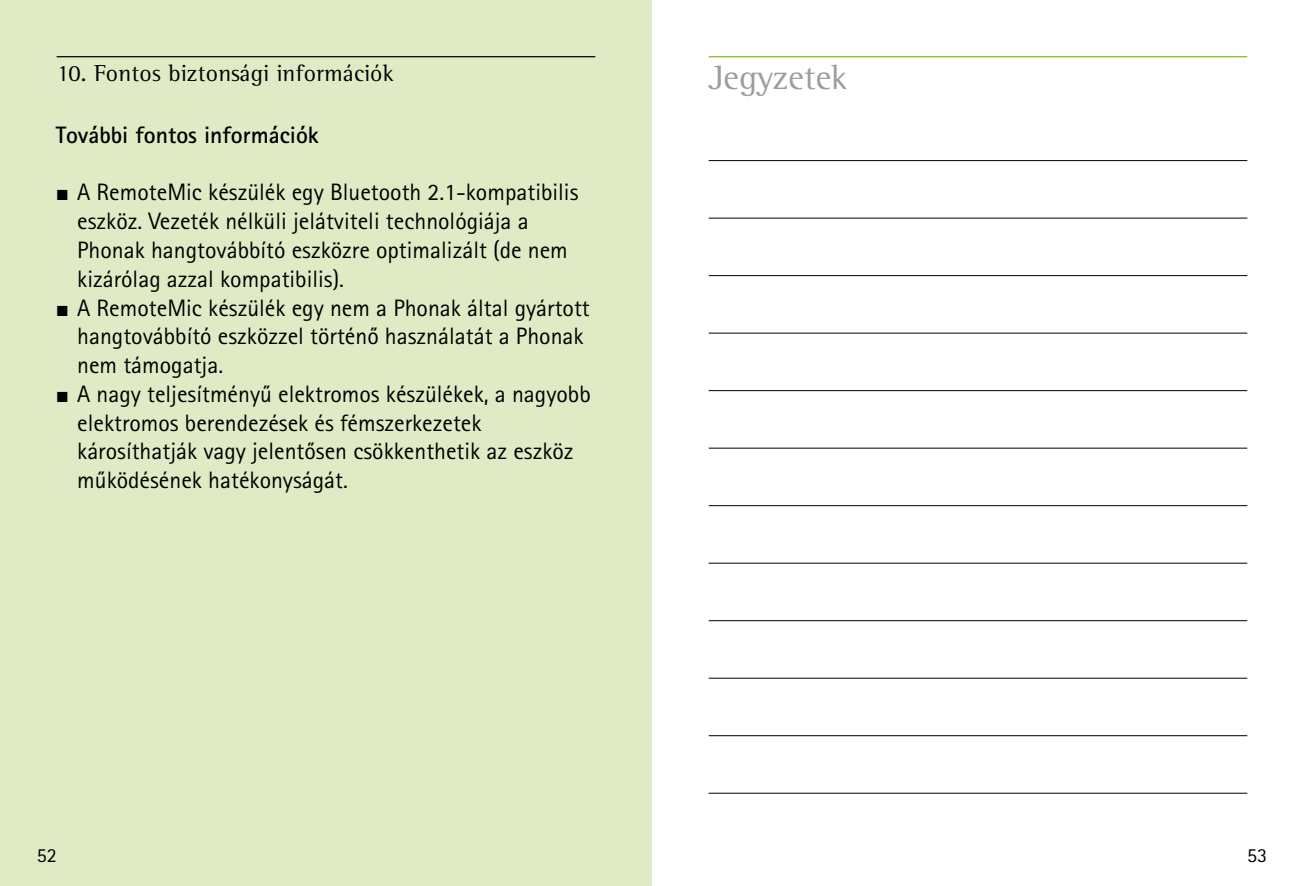
<style>
.page{position:relative;width:1304px;height:886px;background:#fff}
.page>*{position:absolute;margin:0;border:0;box-sizing:border-box;transform-origin:0 0}
.t1{font:35px "Rotis Semi Serif Pro";color:#9d9d9c}
.t2{font:23.75px "Rotis Sans Serif Pro";color:#000}
.t3{font:23.75px "Rotis Semi Serif Pro";letter-spacing:.01em;color:#000}
.t4{font:700 23.75px "Rotis Sans Serif Pro";color:#000}
.t5{font:20px "Rotis Sans Serif Pro";color:#000}
.s1{font-family:"European Pi Three"}
</style>
<div class="page">
<hr style="left:709px;top:56px;width:538px;height:1px;background:#86bc25">
<div style="left:0;top:0;width:652px;height:886px;background:#e0ebc6"></div>
<hr style="left:57px;top:56px;width:538px;height:1px;background:#000">
<hr style="left:709px;top:160px;width:538px;height:1px;background:#000">
<hr style="left:709px;top:218px;width:538px;height:1px;background:#000">
<hr style="left:709px;top:275px;width:538px;height:1px;background:#000">
<hr style="left:709px;top:333px;width:538px;height:1px;background:#000">
<hr style="left:709px;top:390px;width:538px;height:1px;background:#000">
<hr style="left:709px;top:448px;width:538px;height:1px;background:#000">
<hr style="left:709px;top:505px;width:538px;height:1px;background:#000">
<hr style="left:709px;top:563px;width:538px;height:1px;background:#000">
<hr style="left:709px;top:620px;width:538px;height:1px;background:#000">
<hr style="left:709px;top:678px;width:538px;height:1px;background:#000">
<hr style="left:709px;top:735px;width:538px;height:1px;background:#000">
<hr style="left:709px;top:793px;width:538px;height:1px;background:#000">
<p class="t3" style="left:57px;top:59px;width:339px">10. Fontos biztonsági információk</p>
<p class="t4" style="left:56px;top:120px;width:264px">További fontos információk</p>
<p class="t2" style="left:56px;top:178px;width:524px"><span class="s1">J</span> A RemoteMic készülék egy Bluetooth 2.1-kompatibilis</p>
<p class="t2" style="left:77px;top:207px;width:453px">eszköz. Vezeték nélküli jelátviteli technológiája a</p>
<p class="t2" style="left:77px;top:236px;width:492px">Phonak hangtovábbító eszközre optimalizált (de nem</p>
<p class="t2" style="left:77px;top:265px;width:268px">kizárólag azzal kompatibilis).</p>
<p class="t2" style="left:56px;top:293px;width:535px"><span class="s1">J</span> A RemoteMic készülék egy nem a Phonak által gyártott</p>
<p class="t2" style="left:77px;top:322px;width:508px">hangtovábbító eszközzel történő használatát a Phonak</p>
<p class="t2" style="left:77px;top:351px;width:147px">nem támogatja.</p>
<p class="t2" style="left:56px;top:380px;width:536px"><span class="s1">J</span> A nagy teljesítményű elektromos készülékek, a nagyobb</p>
<p class="t2" style="left:77px;top:408px;width:406px">elektromos berendezések és fémszerkezetek</p>
<p class="t2" style="left:77px;top:437px;width:498px">károsíthatják vagy jelentősen csökkenthetik az eszköz</p>
<p class="t2" style="left:77px;top:466px;width:272px">működésének hatékonyságát.</p>
<h1 class="t1" style="left:709px;top:56px;width:140px">Jegyzetek</h1>
<p class="t5" style="left:37px;top:843px;width:21px">52</p>
<p class="t5" style="left:1247px;top:843px;width:21px">53</p>
</div>
